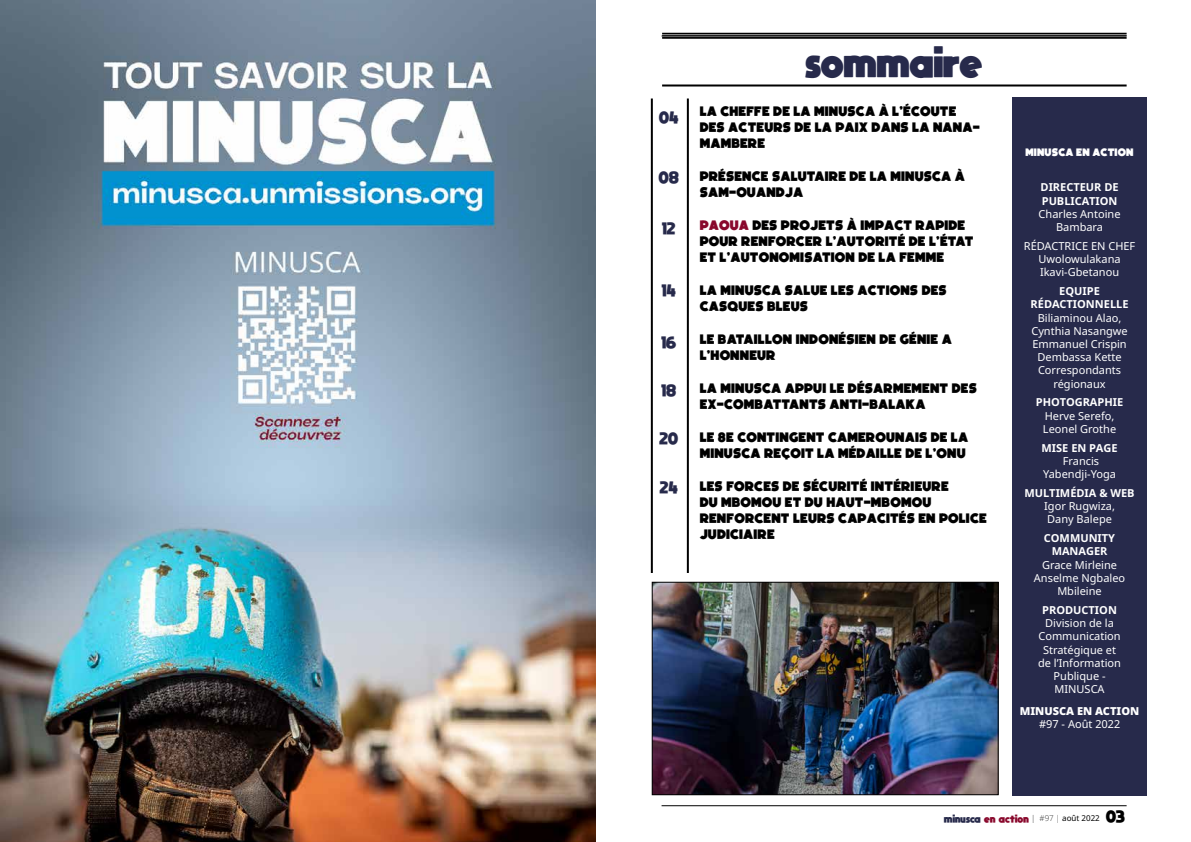
<style>
.page{position:relative;width:1191px;height:842px;background:#fff}
.page>*{position:absolute;margin:0;border:0;box-sizing:border-box;transform-origin:0 0}
.t1{font:800 31px "moon get";color:#272a4b}
.t2{font:14px/16px "Boldfinger";color:#000}
.t3{font:800 12px "moon get";color:#272a4b}
.t4{font:800 12px "moon get";color:#000}
.t5{font:11px/13.2px "Noto Sans";color:#fff;text-align:center}
.t6{font:700 11px/13.2px "Noto Sans";color:#fff;text-align:center}
.t7{font:11px "Boldfinger";color:#fff}
.t8{font:900 11px "Noto Sans";color:#fff}
.t9{font:800 8px "moon get";color:#89082c}
.s1{color:#89082c}
.s2{color:#272a4b}
.s3{font-family:"Noto Sans";font-weight:200;color:#000}
.s4{font-family:"Noto Sans";font-weight:400;color:#000}
</style>
<div class="page">
<hr style="left:661px;top:805px;width:465px;height:1px;background:#000">
<hr style="left:661px;top:36px;width:465px;height:1px;background:#000">
<div style="left:1012px;top:97px;width:134px;height:699px;background:#272a4b"></div>
<hr style="left:662px;top:33px;width:464px;height:1px;background:#000">
<hr style="left:662px;top:35px;width:464px;height:1px;background:#000">
<hr style="left:662px;top:37px;width:464px;height:2px;background:#000">
<hr style="left:662px;top:84px;width:464px;height:2px;background:#000">
<svg style="left:686px;top:99px;width:3px;height:474px"></svg>
<img style="left:0;top:0;width:595px;height:842px">
<svg style="left:650px;top:99px;width:3px;height:474px"></svg>
<img style="left:654px;top:584px;width:342px;height:209px">
<div style="left:652px;top:582px;width:346px;height:213px;border:1px solid #000"></div>
<p class="t3" style="left:659px;top:110px;width:21px">04</p>
<p class="t3" style="left:659px;top:169px;width:22px">08</p>
<p class="t3" style="left:662px;top:221px;width:15px">12</p>
<p class="t3" style="left:662px;top:283px;width:15px">14</p>
<p class="t3" style="left:661px;top:334px;width:17px">16</p>
<p class="t3" style="left:661px;top:383px;width:16px">18</p>
<p class="t3" style="left:659px;top:431px;width:20px">20</p>
<p class="t3" style="left:660px;top:480px;width:19px">24</p>
<h1 class="t1" style="left:805px;top:42px;width:179px">SOMMAIRE</h1>
<p class="t2" style="left:699px;top:103px;width:282px">LA CHEFFE DE LA MINUSCA À L’ÉCOUTE<br>DES ACTEURS DE LA PAIX DANS LA NANA-<br>MAMBERE</p>
<p class="t2" style="left:699px;top:168px;width:267px">PRÉSENCE SALUTAIRE DE LA MINUSCA À<br>SAM-OUANDJA</p>
<p class="t2" style="left:699px;top:217px;width:275px"><span class="s1">PAOUA</span> DES PROJETS À IMPACT RAPIDE<br>POUR RENFORCER L’AUTORITÉ DE L’ÉTAT<br>ET L’AUTONOMISATION DE LA FEMME</p>
<p class="t2" style="left:699px;top:282px;width:249px">LA MINUSCA SALUE LES ACTIONS DES<br>CASQUES BLEUS</p>
<p class="t2" style="left:699px;top:331px;width:254px">LE BATAILLON INDONÉSIEN DE GÉNIE A<br>L’HONNEUR</p>
<p class="t2" style="left:699px;top:380px;width:279px">LA MINUSCA APPUI LE DÉSARMEMENT DES<br>EX-COMBATTANTS ANTI-BALAKA</p>
<p class="t2" style="left:699px;top:429px;width:270px">LE 8E CONTINGENT CAMEROUNAIS DE LA<br>MINUSCA REÇOIT LA MÉDAILLE DE L’ONU</p>
<p class="t2" style="left:699px;top:478px;width:289px">LES FORCES DE SÉCURITÉ INTÉRIEURE<br>DU MBOMOU ET DU HAUT-MBOMOU<br>RENFORCENT LEURS CAPACITÉS EN POLICE<br>JUDICIAIRE</p>
<p class="t7" style="left:1025px;top:145px;width:110px">MINUSCA EN ACTION</p>
<p class="t6" style="left:1040px;top:181px;width:80px;text-align:left">DIRECTEUR DE<br>PUBLICATION</p>
<p class="t5" style="left:1038px;top:207px;width:83px">Charles Antoine<br>Bambara</p>
<p class="t5" style="left:1024px;top:240px;width:113px">RÉDACTRICE EN CHEF<br>Uwolowulakana<br>Ikavi-Gbetanou</p>
<p class="t6" style="left:1030px;top:284px;width:99px">EQUIPE<br>RÉDACTIONNELLE</p>
<p class="t5" style="left:1031px;top:311px;width:98px">Biliaminou Alao,<br>Cynthia Nasangwe<br>Emmanuel Crispin<br>Dembassa Kette<br>Correspondants régionaux</p>
<p class="t6" style="left:1035px;top:396px;width:89px">PHOTOGRAPHIE</p>
<p class="t5" style="left:1043px;top:409px;width:75px;text-align:left">Herve Serefo,<br>Leonel Grothe</p>
<p class="t6" style="left:1041px;top:441px;width:77px">MISE EN PAGE</p>
<p class="t5" style="left:1043px;top:455px;width:74px">Francis<br>Yabendji-Yoga</p>
<p class="t6" style="left:1024px;top:486px;width:112px">MULTIMÉDIA &amp; WEB</p>
<p class="t5" style="left:1044px;top:500px;width:72px;text-align:left">Igor Rugwiza,<br>Dany Balepe</p>
<p class="t6" style="left:1044px;top:531px;width:73px">COMMUNITY<br>MANAGER</p>
<p class="t5" style="left:1034px;top:558px;width:93px">Grace Mirleine<br>Anselme Ngbaleo<br>Mbileine</p>
<p class="t6" style="left:1042px;top:603px;width:76px">PRODUCTION</p>
<p class="t5" style="left:1038px;top:617px;width:84px">Division de la<br>Communication<br>Stratégique et de l’Information<br>Publique -<br>MINUSCA</p>
<p class="t8" style="left:1019px;top:702px;width:121px">MINUSCA EN ACTION</p>
<p class="t5" style="left:1039px;top:718px;width:83px">#97 - Août 2022</p>
<p class="t4" style="left:1106px;top:809px;width:21px">03</p>
<p class="t9" style="left:944px;top:813px;width:157px"><span class="s2">MINUSCA</span> EN ACTION <span class="s3">| #97 |</span> <span class="s4">août 2022</span></p>
</div>
